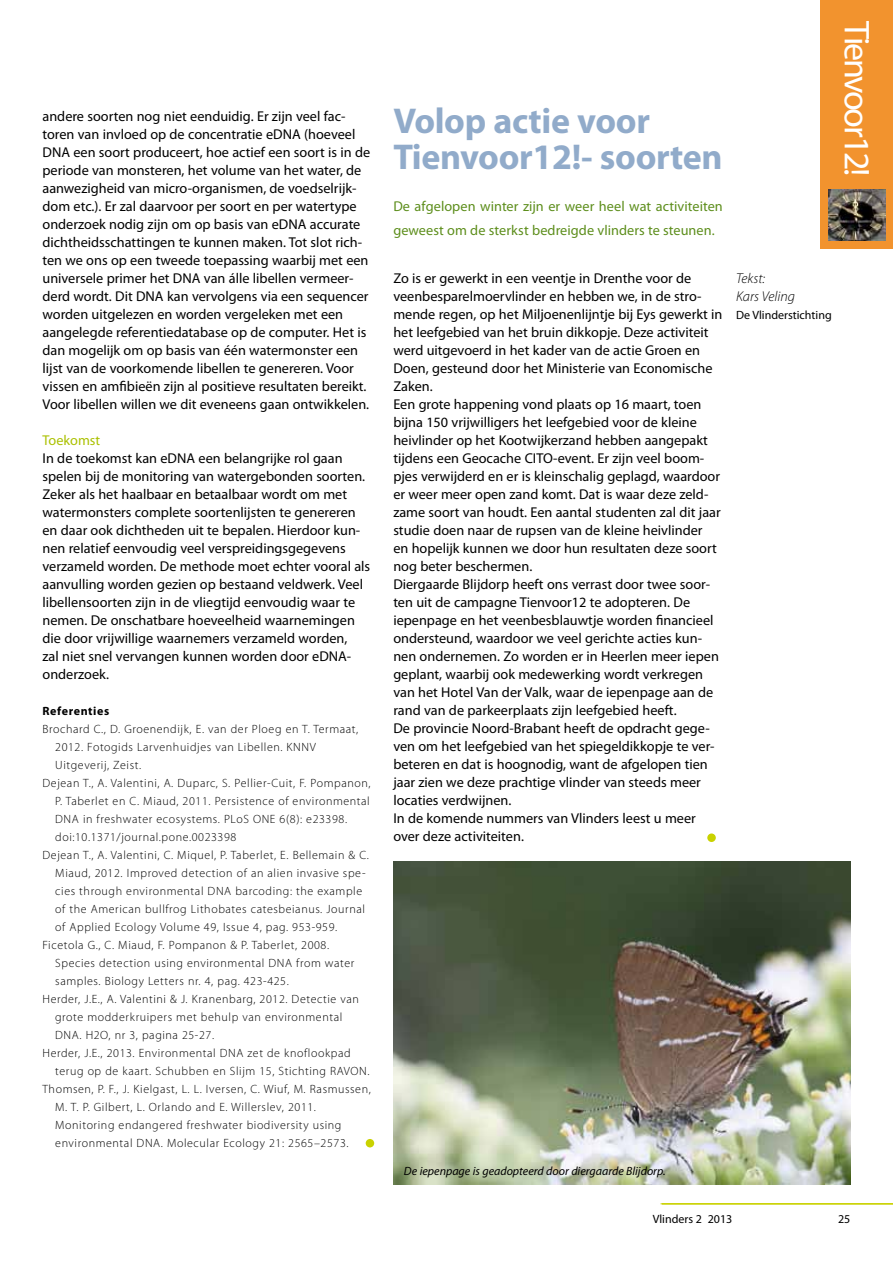
<style>
.page{position:relative;width:893px;height:1263px;background:#fff}
.page>*{position:absolute;margin:0;border:0;box-sizing:border-box;transform-origin:0 0}
.t1{font:700 36px/36px "Myriad Pro";letter-spacing:-.01em;color:#91abca}
.t2{font:36px "Myriad Pro";letter-spacing:-.06em;color:#fff}
.t3{font:14.25px/18px "Myriad Pro";color:#000}
.t4{font:14.25px/24px "Myriad Pro";letter-spacing:.005em;color:#5d8e1c}
.t5{font:italic 300 14.25px/18px "Myriad Pro";color:#000}
.t6{font:14.25px "Myriad Pro";color:#abc100}
.t7{font:300 12px "Myriad Pro";letter-spacing:.05em;color:#000}
.t8{font:italic 12px "Myriad Pro";color:#000}
.t9{font:12px "Myriad Pro";color:#000}
.t10{font:700 12px "Myriad Pro";letter-spacing:.05em;color:#000}
</style>
<div class="page">
<hr style="left:660px;top:1203px;width:233px;height:1px;background:#c9d200">
<div style="left:821px;top:0;width:72px;height:248px;background:#f2932e"></div>
<img style="left:393px;top:861px;width:457px;height:323px">
<img style="left:828px;top:189px;width:58px;height:51px">
<div style="left:707px;top:833px;width:9px;height:9px;background:#c9d200;border-radius:50%"></div>
<div style="left:366px;top:1139px;width:8px;height:8px;background:#c9d200;border-radius:50%"></div>
<p class="t3" style="left:43px;top:107px;width:329px">andere soorten nog niet eenduidig. Er zijn veel fac&shy;toren van invloed op de concentratie eDNA (hoeveel DNA een soort produceert, hoe actief een soort is in de periode van monsteren, het volume van het water, de aanwezigheid van micro-organismen, de voedselrijk&shy;dom etc.). Er zal daarvoor per soort en per watertype onderzoek nodig zijn om op basis van eDNA accurate dichtheidsschattingen te kunnen maken. Tot slot rich&shy;ten we ons op een tweede toepassing waarbij met een universele primer het DNA van álle libellen vermeer&shy;derd wordt. Dit DNA kan vervolgens via een sequencer worden uitgelezen en worden vergeleken met een aangelegde referentiedatabase op de computer. Het is dan mogelijk om op basis van één watermonster een lijst van de voorkomende libellen te genereren. Voor vissen en amfibieën zijn al positieve resultaten bereikt.<br>Voor libellen willen we dit eveneens gaan ontwikkelen.</p>
<p class="t6" style="left:43px;top:431px;width:59px">Toekomst</p>
<p class="t3" style="left:43px;top:449px;width:329px">In de toekomst kan eDNA een belangrijke rol gaan spelen bij de monitoring van watergebonden soorten.<br>Zeker als het haalbaar en betaalbaar wordt om met watermonsters complete soortenlijsten te genereren en daar ook dichtheden uit te bepalen. Hierdoor kun&shy;nen relatief eenvoudig veel verspreidingsgegevens verzameld worden. De methode moet echter vooral als aanvulling worden gezien op bestaand veldwerk. Veel libellensoorten zijn in de vliegtijd eenvoudig waar te nemen. De onschatbare hoeveelheid waarnemingen die door vrijwillige waarnemers verzameld worden,<br>zal niet snel vervangen kunnen worden door eDNA&shy;onderzoek.</p>
<p class="t10" style="left:43px;top:703px;width:68px">Referenties</p>
<p class="t7" style="left:43px;top:722px;width:317px">Brochard C., D. Groenendijk, E. van der Ploeg en T. Termaat,</p>
<p class="t7" style="left:55px;top:740px;width:262px">2012. Fotogids Larvenhuidjes van Libellen. KNNV</p>
<p class="t7" style="left:55px;top:758px;width:87px">Uitgeverij, Zeist.</p>
<p class="t7" style="left:43px;top:776px;width:330px">Dejean T., A. Valentini, A. Duparc, S. Pellier-Cuit, F. Pompanon,</p>
<p class="t7" style="left:55px;top:794px;width:316px">P. Taberlet en C. Miaud, 2011. Persistence of environmental</p>
<p class="t7" style="left:55px;top:812px;width:293px">DNA in freshwater ecosystems. PLoS ONE 6(8): e23398.</p>
<p class="t7" style="left:55px;top:830px;width:183px">doi:10.1371/journal.pone.0023398</p>
<p class="t7" style="left:43px;top:848px;width:328px">Dejean T., A. Valentini, C. Miquel, P. Taberlet, E. Bellemain &amp; C.</p>
<p class="t7" style="left:55px;top:866px;width:312px">Miaud, 2012. Improved detection of an alien invasive spe-</p>
<p class="t7" style="left:55px;top:884px;width:308px">cies through environmental DNA barcoding: the example</p>
<p class="t7" style="left:55px;top:902px;width:311px">of the American bullfrog Lithobates catesbeianus. Journal</p>
<p class="t7" style="left:55px;top:920px;width:284px">of Applied Ecology Volume 49, Issue 4, pag. 953-959.</p>
<p class="t7" style="left:43px;top:938px;width:288px">Ficetola G., C. Miaud, F. Pompanon &amp; P. Taberlet, 2008.</p>
<p class="t7" style="left:55px;top:956px;width:301px">Species detection using environmental DNA from water</p>
<p class="t7" style="left:55px;top:974px;width:235px">samples. Biology Letters nr. 4, pag. 423-425.</p>
<p class="t7" style="left:43px;top:992px;width:318px">Herder, J.E., A. Valentini &amp; J. Kranenbarg, 2012. Detectie van</p>
<p class="t7" style="left:55px;top:1010px;width:289px">grote modderkruipers met behulp van environmental</p>
<p class="t7" style="left:55px;top:1028px;width:160px">DNA. H2O, nr 3, pagina 25-27.</p>
<p class="t7" style="left:43px;top:1046px;width:310px">Herder, J.E., 2013. Environmental DNA zet de knoflookpad</p>
<p class="t7" style="left:55px;top:1064px;width:316px">terug op de kaart. Schubben en Slijm 15, Stichting RAVON.</p>
<p class="t7" style="left:43px;top:1082px;width:330px">Thomsen, P. F., J. Kielgast, L. L. Iversen, C. Wiuf, M. Rasmussen,</p>
<p class="t7" style="left:55px;top:1100px;width:262px">M. T. P. Gilbert, L. Orlando and E. Willerslev, 2011.</p>
<p class="t7" style="left:55px;top:1118px;width:288px">Monitoring endangered freshwater biodiversity using</p>
<p class="t7" style="left:55px;top:1136px;width:295px">environmental DNA. Molecular Ecology 21: 2565–2573.</p>
<h1 class="t1" style="left:393px;top:102px;width:331px">Volop actie voor<br>Tienvoor12!- soorten</h1>
<p class="t4" style="left:393px;top:194px;width:331px">De afgelopen winter zijn er weer heel wat activiteiten geweest om de sterkst bedreigde vlinders te steunen.</p>
<p class="t3" style="left:393px;top:269px;width:331px">Zo is er gewerkt in een veentje in Drenthe voor de veenbesparelmoervlinder en hebben we, in de stro&shy;mende regen, op het Miljoenenlijntje bij Eys gewerkt in het leefgebied van het bruin dikkopje. Deze activiteit werd uitgevoerd in het kader van de actie Groen en Doen, gesteund door het Ministerie van Economische Zaken.<br>Een grote happening vond plaats op 16 maart, toen bijna 150 vrijwilligers het leefgebied voor de kleine heivlinder op het Kootwijkerzand hebben aangepakt tijdens een Geocache CITO-event. Er zijn veel boom&shy;pjes verwijderd en er is kleinschalig geplagd, waardoor er weer meer open zand komt. Dat is waar deze zeld&shy;zame soort van houdt. Een aantal studenten zal dit jaar studie doen naar de rupsen van de kleine heivlinder<br>en hopelijk kunnen we door hun resultaten deze soort nog beter beschermen.<br>Diergaarde Blijdorp heeft ons verrast door twee soor&shy;ten uit de campagne Tienvoor12 te adopteren. De iepenpage en het veenbesblauwtje worden financieel ondersteund, waardoor we veel gerichte acties kun&shy;nen ondernemen. Zo worden er in Heerlen meer iepen geplant, waarbij ook medewerking wordt verkregen van het Hotel Van der Valk, waar de iepenpage aan de rand van de parkeerplaats zijn leefgebied heeft.<br>De provincie Noord-Brabant heeft de opdracht gege&shy;ven om het leefgebied van het spiegeldikkopje te ver&shy;beteren en dat is hoognodig, want de afgelopen tien jaar zien we deze prachtige vlinder van steeds meer locaties verdwijnen.<br>In de komende nummers van Vlinders leest u meer over deze activiteiten.</p>
<h1 class="t2" style="left:879px;top:21px;width:157px;rotate:90deg">Tienvoor12!</h1>
<p class="t5" style="left:736px;top:270px;width:61px">Tekst:<br>Kars Veling</p>
<p class="t9" style="left:736px;top:308px;width:97px">De Vlinderstichting</p>
<p class="t8" style="left:404px;top:1163px;width:263px">De iepenpage is geadopteerd door diergaarde Blijdorp.</p>
<p class="t9" style="left:653px;top:1211px;width:81px">Vlinders 2 2013</p>
<p class="t9" style="left:838px;top:1211px;width:14px">25</p>
</div>
